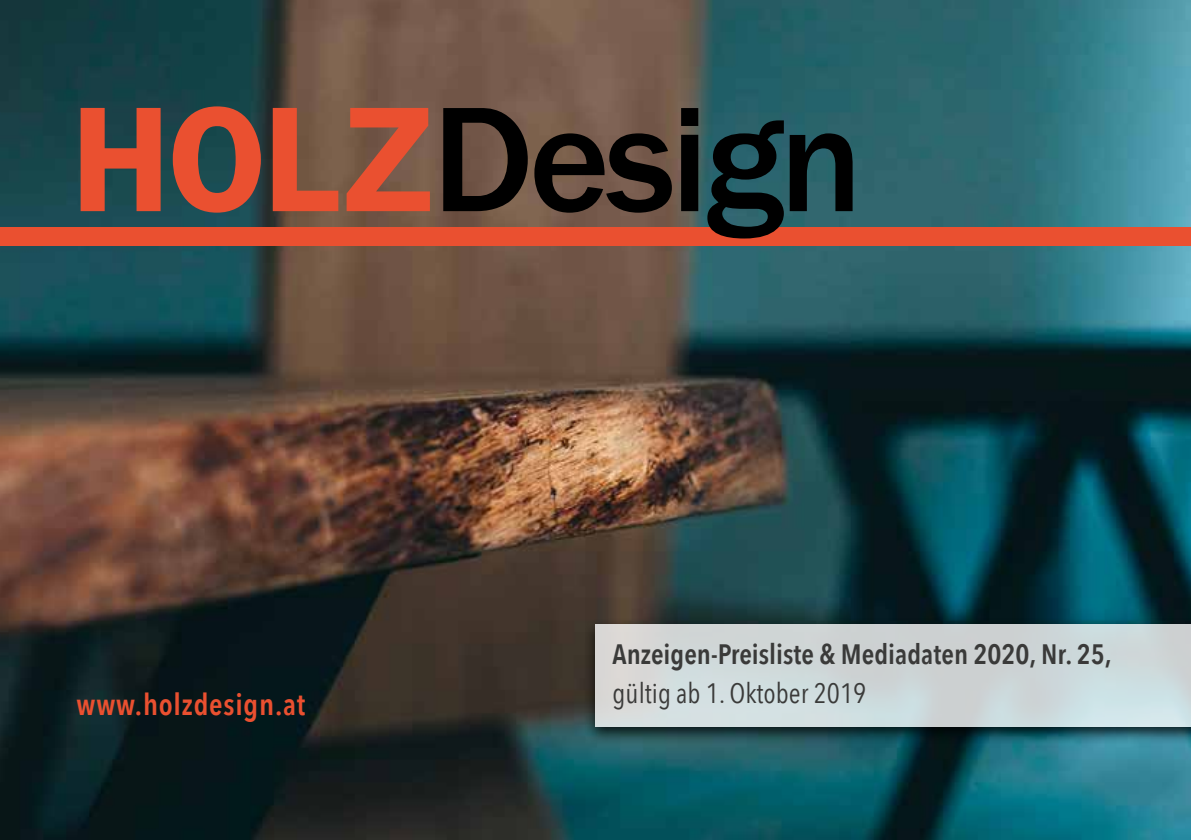
<style>
.page{position:relative;width:1191px;height:840px;background:#fff}
.page>*{position:absolute;margin:0;border:0;box-sizing:border-box;transform-origin:0 0}
.t1{font:600 30px "Avenir Next Condensed";letter-spacing:.025em;color:#ea5030}
.t2{font:600 28px "Avenir Next Condensed";color:#3a3a39}
.t3{font:28px "Avenir Next Condensed";color:#3a3a39}
</style>
<div class="page">
<img style="left:0;top:0;width:1191px;height:839px">
<svg style="left:583px;top:617px;width:608px;height:126px;background:#20454a"></svg>
<div style="left:595px;top:624px;width:596px;height:102px;background:linear-gradient(to bottom,#ced2d2,#d1dfe1)"></div>
<div style="left:0;top:227px;width:1191px;height:19px;background:#ea5030"></div>
<svg style="left:443px;top:108px;width:410px;height:130px;background:#433a34"></svg>
<svg style="left:81px;top:106px;width:349px;height:106px;background:#9b4f3b"></svg>
<p class="t1" style="left:77px;top:678px;width:230px">www.holzdesign.at</p>
<p class="t2" style="left:612px;top:629px;width:501px">Anzeigen-Preisliste &amp; Mediadaten 2020, Nr. 25,</p>
<p class="t3" style="left:612px;top:668px;width:255px">gültig ab 1. Oktober 2019</p>
</div>
